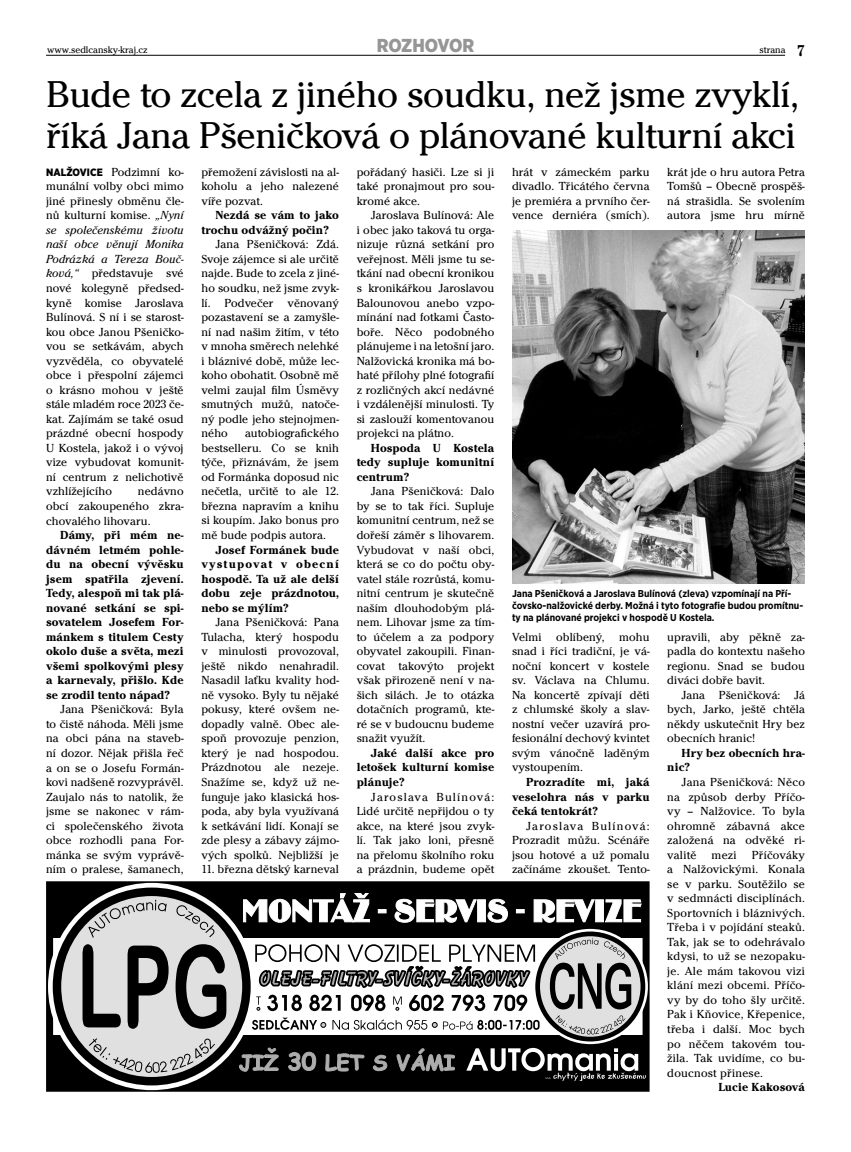
<style>
.page{position:relative;width:851px;height:1152px;background:#fff}
.page>*{position:absolute;margin:0;border:0;box-sizing:border-box;transform-origin:0 0}
.t1{font:38.75px/41.2px "Cheltenham Itc TOT";letter-spacing:-.01em;color:#000}
.t2{font:900 condensed 18.75px "Gotham CE";color:#969696}
.t3{font:12.12px/14.5px "Cheltenham Itc TOT";letter-spacing:.01em;color:#000;text-align:justify}
.t4{font:700 12.12px/14.5px "Cheltenham Itc TOT";letter-spacing:.01em;color:#000;text-align:justify}
.t5{font:700 condensed 10px/12px "Gotham CE";color:#000}
.t6{font:10px "Cheltenham Itc TOT";color:#000}
.s1{font-weight:700;font-stretch:condensed;font-size:16.25px}
.s2{font-family:"Gotham CE";font-weight:900;font-stretch:condensed;font-size:10.62px}
.s3{font-style:italic}
</style>
<div class="page">
<hr style="left:46px;top:55px;width:739px;height:1px;background:#000">
<div style="left:50px;top:884px;width:596px;height:53px;background:#000"></div>
<div style="left:50px;top:1035px;width:596px;height:53px;background:#000"></div>
<div style="left:46px;top:881px;width:603px;height:210px;border:7px solid #000"></div>
<div style="left:48px;top:883px;width:207px;height:207px;border:18px solid #fff;border-radius:50%"></div>
<svg style="left:57px;top:891px;width:189px;height:190px;background:#b8b8b8"></svg>
<div style="left:53px;top:887px;width:198px;height:198px;border:8px solid #000;border-radius:50%"></div>
<svg style="left:82px;top:944px;width:144px;height:84px;background:#828282"></svg>
<svg style="left:88px;top:900px;width:126px;height:38px;background:#b8b8b8"></svg>
<svg style="left:89px;top:1038px;width:126px;height:34px;background:#b4b4b4"></svg>
<svg style="left:243px;top:893px;width:398px;height:29px"></svg>
<svg style="left:466px;top:1048px;width:180px;height:33px"></svg>
<svg style="left:239px;top:1047px;width:216px;height:25px"></svg>
<div style="left:532px;top:929px;width:115px;height:115px;border:10px solid #fff;border-radius:50%"></div>
<svg style="left:537px;top:934px;width:105px;height:105px"></svg>
<div style="left:535px;top:931px;width:110px;height:110px;border:5px solid #000;border-radius:50%"></div>
<svg style="left:549px;top:938px;width:83px;height:96px;background:#9d9d9d"></svg>
<svg style="left:252px;top:1017px;width:287px;height:12px"></svg>
<svg style="left:255px;top:944px;width:280px;height:67px"></svg>
<img style="left:512px;top:231px;width:292px;height:352px">
<h2 class="t2" style="left:376px;top:39px;width:99px">ROZHOVOR</h2>
<h1 class="t1" style="left:46px;top:77px;width:754px">Bude to zcela z jiného soudku, než jsme zvyklí, říká Jana Pšeničková o plánované kulturní akci</h1>
<p class="t6" style="left:47px;top:46px;width:102px">www.sedlcansky-kraj.cz</p>
<p class="t6" style="left:759px;top:46px;width:47px">strana <span class="s1">7</span></p>
<p class="t3" style="left:46px;top:166px;width:139px"><span class="s2">NALŽOVICE</span> Podzimní ko&shy;munální volby obci mimo jiné přinesly obměnu čle&shy;nů kulturní komise. <span class="s3">„Nyní se společenskému životu naší obce věnují Monika Podrázká a Tereza Bouč&shy;ková,“</span> představuje své nové kolegyně předsed&shy;kyně komise Jaroslava Bulínová. S ní i se starost&shy;kou obce Janou Pšeničko&shy;vou se setkávám, abych vyzvěděla, co obyvatelé obce i přespolní zájemci o krásno mohou v ještě stále mladém roce 2023 če&shy;kat. Zajímám se také osud prázdné obecní hospody U Kostela, jakož i o vývoj vize vybudovat komunit&shy;ní centrum z nelichotivě vzhlížejícího</p>
<p class="t3" style="left:46px;top:485px;width:139px;text-indent:92px">nedávno obcí zakoupeného zkra&shy;chovalého lihovaru.</p>
<p class="t4" style="left:46px;top:529px;width:139px;text-indent:14px">Dámy, při mém ne&shy;dávném letmém pohle&shy;du na obecní vývěsku jsem spatřila zjevení.<br>Tedy, alespoň mi tak plá&shy;nované setkání se spi&shy;sovatelem Josefem For&shy;mánkem s titulem Cesty okolo duše a světa, mezi všemi spolkovými plesy a karnevaly, přišlo. Kde se zrodil tento nápad?</p>
<p class="t3" style="left:46px;top:703px;width:139px;text-indent:14px">Jana Pšeničková: Byla to čistě náhoda. Měli jsme na obci pána na staveb&shy;ní dozor. Nějak přišla řeč a on se o Josefu Formán&shy;kovi nadšeně rozvyprávěl.<br>Zaujalo nás to natolik, že jsme se nakonec v rám&shy;ci společenského života obce rozhodli pana For&shy;mánka se svým vyprávě&shy;ním o pralese, šamanech,</p>
<p class="t3" style="left:201px;top:166px;width:139px">přemožení závislosti na al&shy;koholu a jeho nalezené víře pozvat.</p>
<p class="t4" style="left:201px;top:209px;width:139px;text-indent:14px">Nezdá se vám to jako trochu odvážný počin?</p>
<p class="t3" style="left:201px;top:238px;width:139px;text-indent:14px">Jana Pšeničková: Zdá.<br>Svoje zájemce si ale určitě najde. Bude to zcela z jiné&shy;ho soudku, než jsme zvyk&shy;lí. Podvečer věnovaný pozastavení se a zamyšle&shy;ní nad našim žitím, v této v mnoha směrech nelehké i bláznivé době, může lec&shy;koho obohatit. Osobně mě velmi zaujal film Úsměvy smutných mužů, natoče&shy;ný podle jeho stejnojmen&shy;ného</p>
<p class="t3" style="left:201px;top:427px;width:139px;text-indent:44px">autobiografického bestselleru. Co se knih týče, přiznávám, že jsem od Formánka doposud nic nečetla, určitě to ale 12. března napravím a knihu si koupím. Jako bonus pro mě bude podpis autora.</p>
<p class="t4" style="left:201px;top:543px;width:139px;text-indent:14px">Josef Formánek bude vystupovat v obecní hospodě. Ta už ale delší dobu zeje prázdnotou, nebo se mýlím?</p>
<p class="t3" style="left:201px;top:616px;width:139px;text-indent:14px">Jana Pšeničková: Pana Tulacha, který hospodu v minulosti provozoval, ještě nikdo nenahradil.<br>Nasadil laťku kvality hod&shy;ně vysoko. Byly tu nějaké pokusy, které ovšem ne&shy;dopadly valně. Obec ale&shy;spoň provozuje penzion, který je nad hospodou.<br>Prázdnotou ale nezeje.<br>Snažíme se, když už ne&shy;funguje jako klasická hos&shy;poda, aby byla využívaná k setkávání lidí. Konají se zde plesy a zábavy zájmo&shy;vých spolků. Nejbližší je</p>
<p class="t3" style="left:201px;top:863px;width:139px">11. března dětský karneval</p>
<p class="t3" style="left:356px;top:166px;width:139px">pořádaný hasiči. Lze si ji také pronajmout pro sou&shy;kromé akce.</p>
<p class="t3" style="left:356px;top:209px;width:139px;text-indent:14px">Jaroslava Bulínová: Ale i obec jako taková tu orga&shy;nizuje různá setkání pro veřejnost. Měli jsme tu se&shy;tkání nad obecní kronikou s kronikářkou Jaroslavou Balounovou anebo vzpo&shy;mínání nad fotkami Často&shy;boře. Něco podobného plánujeme i na letošní jaro.<br>Nalžovická kronika má bo&shy;haté přílohy plné fotografií z rozličných akcí nedávné i vzdálenější minulosti. Ty si zaslouží komentovanou projekci na plátno.</p>
<p class="t4" style="left:356px;top:441px;width:139px;text-indent:14px">Hospoda U Kostela tedy supluje komunitní centrum?</p>
<p class="t3" style="left:356px;top:485px;width:139px;text-indent:14px">Jana Pšeničková: Dalo by se to tak říci. Supluje komunitní centrum, než se dořeší záměr s lihovarem.<br>Vybudovat v naší obci, která se co do počtu oby&shy;vatel stále rozrůstá, komu&shy;nitní centrum je skutečně naším dlouhodobým plá&shy;nem. Lihovar jsme za tím&shy;to účelem a za podpory obyvatel zakoupili. Finan&shy;covat takovýto projekt však přirozeně není v na&shy;šich silách. Je to otázka dotačních programů, kte&shy;ré se v budoucnu budeme snažit využít.</p>
<p class="t4" style="left:356px;top:746px;width:139px;text-indent:14px">Jaké další akce pro letošek kulturní komise plánuje?</p>
<p class="t3" style="left:356px;top:790px;width:139px;text-indent:14px">Jaroslava Bulínová:<br>Lidé určitě nepřijdou o ty akce, na které jsou zvyk&shy;lí. Tak jako loni, přesně na přelomu školního roku a prázdnin, budeme opět</p>
<p class="t3" style="left:512px;top:165px;width:139px">hrát v zámeckém parku divadlo. Třicátého června je premiéra a prvního čer&shy;vence derniéra (smích).</p>
<p class="t3" style="left:667px;top:165px;width:139px">krát jde o hru autora Petra Tomšů – Obecně prospěš&shy;ná strašidla. Se svolením autora jsme hru mírně</p>
<p class="t5" style="left:512px;top:588px;width:293px">Jana Pšeničková a Jaroslava Bulínová (zleva) vzpomínají na Pří&shy;čovsko-nalžovické derby. Možná i tyto fotografie budou promítnu&shy;ty na plánované projekci v hospodě U Kostela.</p>
<p class="t3" style="left:512px;top:630px;width:139px">Velmi oblíbený, mohu snad i říci tradiční, je vá&shy;noční koncert v kostele sv. Václava na Chlumu.<br>Na koncertě zpívají děti z chlumské školy a slav&shy;nostní večer uzavírá pro&shy;fesionální dechový kvintet svým vánočně laděným vystoupením.</p>
<p class="t4" style="left:512px;top:776px;width:139px;text-indent:14px">Prozradíte mi, jaká veselohra nás v parku čeká tentokrát?</p>
<p class="t3" style="left:512px;top:819px;width:139px;text-indent:14px">Jaroslava Bulínová:<br>Prozradit můžu. Scénáře jsou hotové a už pomalu začínáme zkoušet. Tento-</p>
<p class="t3" style="left:667px;top:630px;width:139px">upravili, aby pěkně za&shy;padla do kontextu našeho regionu. Snad se budou diváci dobře bavit.</p>
<p class="t3" style="left:667px;top:688px;width:139px;text-indent:14px">Jana Pšeničková: Já bych, Jarko, ještě chtěla někdy uskutečnit Hry bez obecních hranic!</p>
<p class="t4" style="left:667px;top:746px;width:139px;text-indent:14px">Hry bez obecních hra&shy;nic?</p>
<p class="t3" style="left:667px;top:776px;width:139px;text-indent:14px">Jana Pšeničková: Něco na způsob derby Příčo&shy;vy – Nalžovice. To byla ohromně zábavná akce založená na odvěké ri&shy;valitě</p>
<p class="t3" style="left:667px;top:848px;width:139px;text-indent:84px">Příčováky a Nalžovickými. Konala se v parku. Soutěžilo se v sedmnácti disciplínách.<br>Sportovních i bláznivých.<br>Třeba i v pojídání steaků.<br>Tak, jak se to odehrávalo kdysi, to už se nezopaku&shy;je. Ale mám takovou vizi klání mezi obcemi. Příčo&shy;vy by do toho šly určitě.<br>Pak i Kňovice, Křepenice, třeba i další. Moc bych po něčem takovém tou&shy;žila. Tak uvidíme, co bu&shy;doucnost přinese.</p>
<p class="t4" style="left:718px;top:1081px;width:88px">Lucie Kakosová</p>
<p class="t3" style="left:711px;top:848px;width:27px">mezi</p>
</div>
